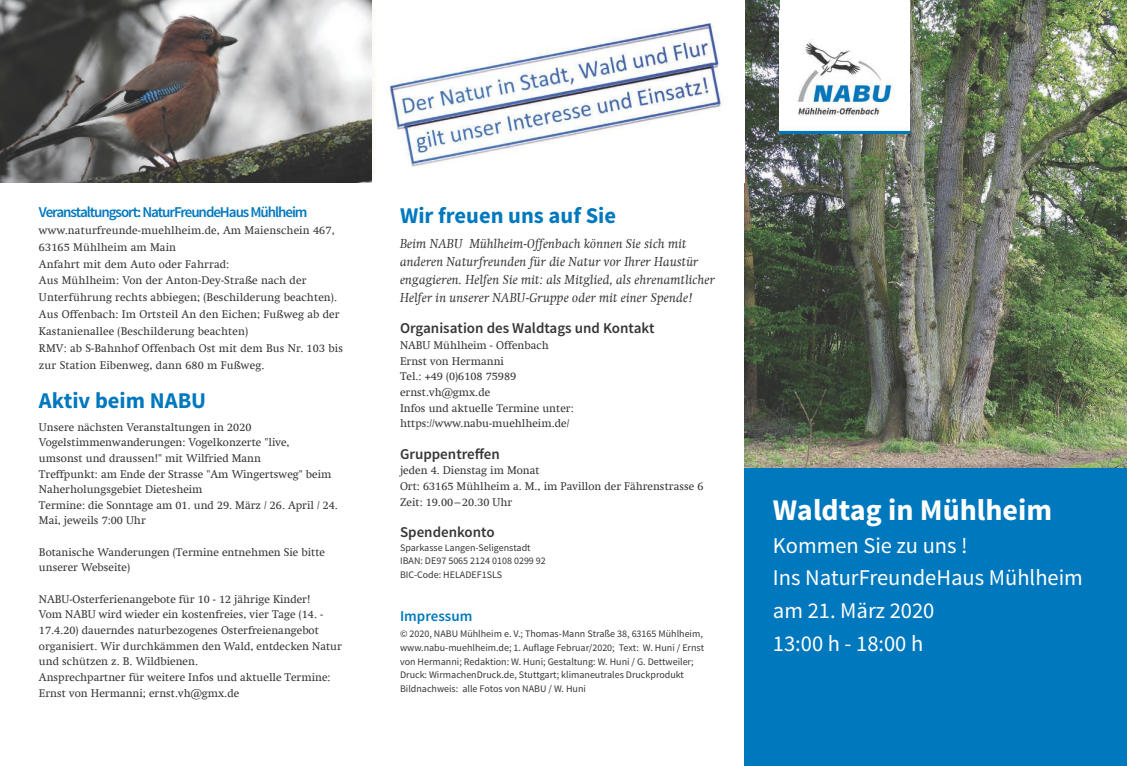
<style>
.page{position:relative;width:1127px;height:766px;background:#fff}
.page>*{position:absolute;margin:0;border:0;box-sizing:border-box;transform-origin:0 0}
.t1{font:700 30px "Source Sans Pro";color:#fff}
.t2{font:22.5px/32.8px "Source Sans Pro";color:#fff}
.t3{font:700 22.5px "Source Sans Pro";color:#0078be}
.t4{font:600 15px "Source Sans Pro";color:#373535}
.t5{font:600 15px "Source Sans Pro";letter-spacing:-.07em;color:#0078be}
.t6{font:600 15px "Source Sans Pro";color:#0078be}
.t7{font:italic 13.12px/18.1px "Swift Com";letter-spacing:.01em;color:#373535}
.t8{font:11.25px/15.6px "Swift Com";color:#373535}
.t9{font:10px/13.8px "Source Sans Pro";color:#373535}
</style>
<div class="page">
<img style="left:744px;top:0;width:383px;height:469px">
<div style="left:744px;top:469px;width:383px;height:296px;background:#0078be"></div>
<img style="left:780px;top:11px;width:129px;height:123px">
<div style="left:780px;top:0;width:129px;height:11px;background:#fff"></div>
<img style="left:0;top:0;width:727px;height:182px">
<h3 class="t5" style="left:39px;top:202px;width:270px">Veranstaltungsort: NaturFreundeHaus Mühlheim</h3>
<p class="t8" style="left:39px;top:221px;width:306px;line-height:16.9px">www.naturfreunde-muehlheim.de, Am Maienschein 467, 63165 Mühlheim am Main<br>Anfahrt mit dem Auto oder Fahrrad:<br>Aus Mühlheim: Von der Anton-Dey-Straße nach der Unterführung rechts abbiegen; (Beschilderung beachten).<br>Aus Offenbach: Im Ortsteil An den Eichen; Fußweg ab der Kastanienallee (Beschilderung beachten)<br>RMV: ab S-Bahnhof Offenbach Ost mit dem Bus Nr. 103 bis zur Station Eibenweg, dann 680 m Fußweg.</p>
<h2 class="t3" style="left:39px;top:386px;width:169px">Aktiv beim NABU</h2>
<p class="t8" style="left:39px;top:419px;width:300px">Unsere nächsten Veranstaltungen in 2020<br>Vogelstimmenwanderungen: Vogelkonzerte "live,<br>umsonst und draussen!" mit Wilfried Mann<br>Treffpunkt: am Ende der Strasse "Am Wingertsweg" beim Naherholungsgebiet Dietesheim<br>Termine: die Sonntage am 01. und 29. März / 26. April / 24.<br>Mai, jeweils 7:00 Uhr</p>
<p class="t8" style="left:39px;top:544px;width:288px">Botanische Wanderungen (Termine entnehmen Sie bitte unserer Webseite)</p>
<p class="t8" style="left:39px;top:591px;width:304px">NABU-Osterferienangebote für 10 - 12 jährige Kinder!<br>Vom NABU wird wieder ein kostenfreies, vier Tage (14. - 17.4.20) dauerndes naturbezogenes Osterfreienangebot organisiert. Wir durchkämmen den Wald, entdecken Natur und schützen z. B. Wildbienen.<br>Ansprechpartner für weitere Infos und aktuelle Termine:<br>Ernst von Hermanni; ernst.vh@gmx.de</p>
<h2 class="t3" style="left:400px;top:200px;width:217px">Wir freuen uns auf Sie</h2>
<p class="t7" style="left:400px;top:234px;width:316px">Beim NABU Mühlheim-Offenbach können Sie sich mit anderen Naturfreunden für die Natur vor Ihrer Haustür engagieren. Helfen Sie mit: als Mitglied, als ehrenamtlicher Helfer in unserer NABU-Gruppe oder mit einer Spende!</p>
<h3 class="t4" style="left:400px;top:319px;width:256px">Organisation des Waldtags und Kontakt</h3>
<p class="t8" style="left:400px;top:337px;width:175px">NABU Mühlheim - Offenbach<br>Ernst von Hermanni<br>Tel.: +49 (0)6108 75989 ernst.vh@gmx.de<br>Infos und aktuelle Termine unter: https://www.nabu-muehlheim.de/</p>
<h3 class="t4" style="left:400px;top:444px;width:101px">Gruppentreffen</h3>
<p class="t8" style="left:400px;top:462px;width:305px">jeden 4. Dienstag im Monat<br>Ort: 63165 Mühlheim a. M., im Pavillon der Fährenstrasse 6<br>Zeit: 19.00–20.30 Uhr</p>
<h3 class="t4" style="left:400px;top:522px;width:96px">Spendenkonto</h3>
<p class="t9" style="left:400px;top:540px;width:147px">Sparkasse Langen-Seligenstadt<br>IBAN: DE97 5065 2124 0108 0299 92<br>BIC-Code: HELADEF1SLS</p>
<h3 class="t6" style="left:400px;top:606px;width:74px">Impressum</h3>
<p class="t9" style="left:400px;top:627px;width:306px">© 2020, NABU Mühlheim e. V.; Thomas-Mann Straße 38, 63165 Mühlheim, www.nabu-muehlheim.de; 1. Auflage Februar/2020; Text: W. Huni / Ernst von Hermanni; Redaktion: W. Huni; Gestaltung: W. Huni / G. Dettweiler; Druck: WirmachenDruck.de, Stuttgart; klimaneutrales Druckprodukt Bildnachweis: alle Fotos von NABU / W. Huni</p>
<h1 class="t1" style="left:773px;top:490px;width:281px">Waldtag in Mühlheim</h1>
<h2 class="t2" style="left:773px;top:529px;width:311px">Kommen Sie zu uns !<br>Ins NaturFreundeHaus Mühlheim am 21. März 2020<br>13:00 h - 18:00 h</h2>
</div>
